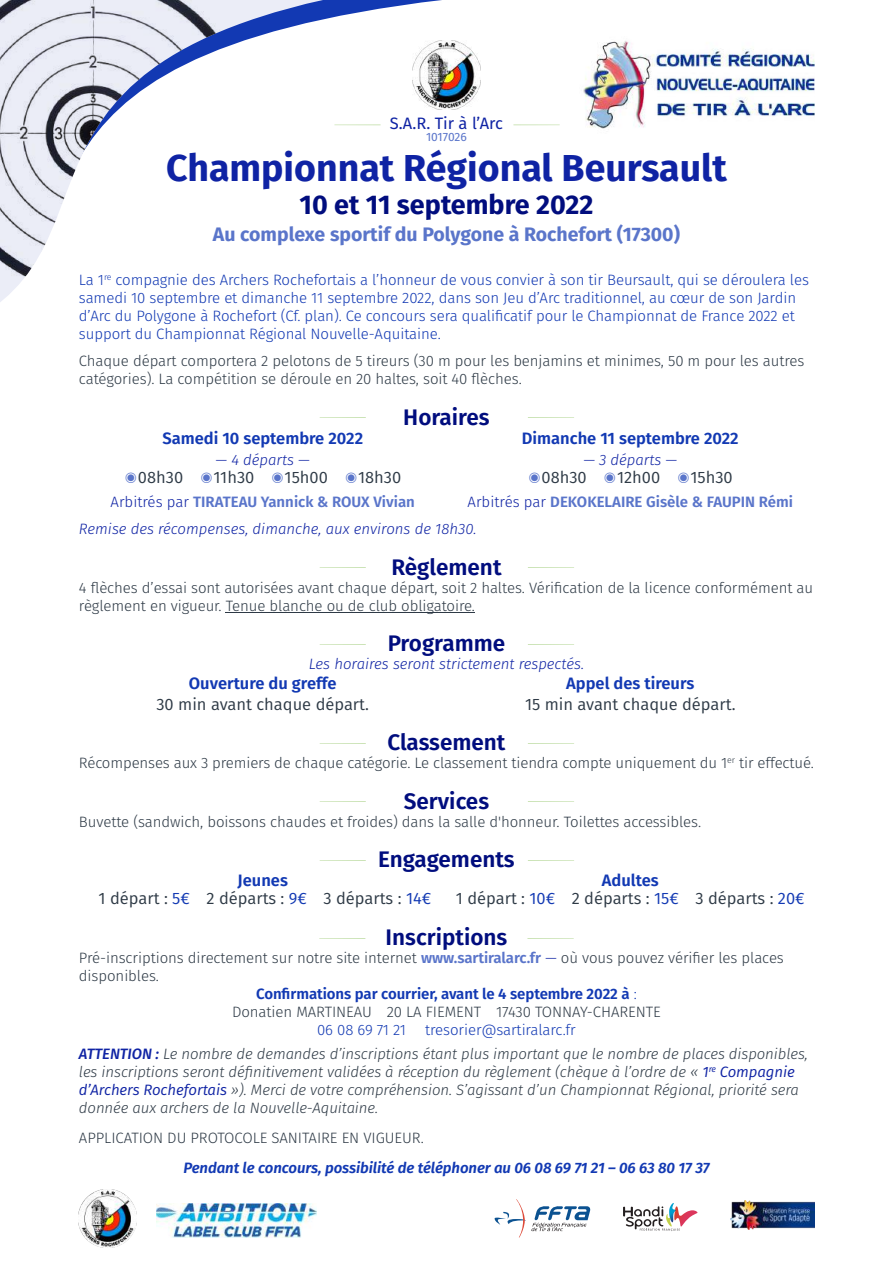
<style>
.page{position:relative;width:893px;height:1263px;background:#fff}
.page>*{position:absolute;margin:0;border:0;box-sizing:border-box;transform-origin:0 0}
.t1{font:700 37.5px "Fira Sans";color:#0f23a4}
.t2{font:700 27px "Fira Sans";color:#010d7e}
.t3{font:600 22.5px "Fira Sans";color:#010d7e}
.t4{font:700 19.5px "Fira Sans";color:#5a75ca}
.t5{font:16.5px/18px "Fira Sans";color:#2e3a46;text-align:center}
.t6{font:600 16.5px "Fira Sans";color:#1239b3}
.t7{font:16.5px "Fira Sans";color:#0f23a4}
.t8{font:300 15px/18px "Fira Sans";letter-spacing:-.005em;color:#2e3a46}
.t9{font:italic 300 15px/18px "Fira Sans";letter-spacing:-.005em;color:#2e3a46}
.t10{font:300 15px/18px "Fira Sans";letter-spacing:-.005em;color:#1239b3}
.t11{font:italic 300 15px "Fira Sans";color:#0f23a4}
.t12{font:600 15px "Fira Sans";color:#5a75ca}
.t13{font:italic 600 15px "Fira Sans";letter-spacing:-.005em;color:#1239b3}
.t14{font:600 15px "Fira Sans";letter-spacing:-.005em;color:#1239b3}
.t15{font:12px "Fira Sans";letter-spacing:-.005em;color:#5a75ca}
.s1{color:#5a75ca}
.s2{font-weight:300;color:#0f23a4}
.s3{font-weight:600;color:#1239b3}
.s4{color:#1239b3}
.s5{font-weight:600;color:#5a75ca}
.s6{font-style:italic;color:#0f23a4}
.s7{font-weight:300}
.s8{font-style:normal;color:#1239b3}
.s9{font-weight:500;color:#0f23a4}
.s10{font-weight:400;color:#0f23a4}
</style>
<div class="page">
<img style="left:583px;top:41px;width:231px;height:88px">
<svg style="left:513px;top:125px;width:47px;height:1px"></svg>
<hr style="left:226px;top:612px;width:249px;height:1px;background:#2e3a46">
<svg style="left:528px;top:417px;width:46px;height:1px"></svg>
<svg style="left:528px;top:567px;width:46px;height:1px"></svg>
<svg style="left:528px;top:644px;width:46px;height:1px"></svg>
<svg style="left:528px;top:801px;width:46px;height:1px"></svg>
<svg style="left:528px;top:743px;width:46px;height:1px"></svg>
<svg style="left:528px;top:860px;width:46px;height:1px"></svg>
<svg style="left:527px;top:938px;width:47px;height:1px"></svg>
<svg style="left:320px;top:417px;width:46px;height:1px"></svg>
<svg style="left:320px;top:567px;width:46px;height:1px"></svg>
<svg style="left:320px;top:644px;width:46px;height:1px"></svg>
<svg style="left:320px;top:801px;width:46px;height:1px"></svg>
<svg style="left:320px;top:743px;width:46px;height:1px"></svg>
<svg style="left:320px;top:860px;width:46px;height:1px"></svg>
<svg style="left:319px;top:938px;width:46px;height:1px"></svg>
<img style="left:0;top:0;width:481px;height:302px">
<svg style="left:495px;top:1199px;width:96px;height:38px"></svg>
<svg style="left:623px;top:1203px;width:75px;height:28px"></svg>
<img style="left:730px;top:1200px;width:84px;height:29px">
<img style="left:156px;top:1204px;width:160px;height:33px">
<img style="left:79px;top:1189px;width:58px;height:58px">
<p class="t7" style="left:390px;top:113px;width:115px">S.A.R. Tir à l’Arc</p>
<p class="t15" style="left:426px;top:129px;width:42px">1017026</p>
<h1 class="t1" style="left:166px;top:146px;width:562px">Championnat Régional Beursault</h1>
<h2 class="t2" style="left:299px;top:189px;width:295px">10 et 11 septembre 2022</h2>
<h3 class="t4" style="left:213px;top:223px;width:469px">Au complexe sportif du Polygone à Rochefort (17300)</h3>
<p class="t10" style="left:79px;top:271px;width:731px">La 1<sup>re</sup> compagnie des Archers Rochefortais a l’honneur de vous convier à son tir Beursault, qui se déroulera les samedi 10 septembre et dimanche 11 septembre 2022, dans son Jeu d’Arc traditionnel, au cœur de son Jardin d’Arc du Polygone à Rochefort (Cf. plan). Ce concours sera qualificatif pour le Championnat de France 2022 et support du Championnat Régional Nouvelle-Aquitaine.</p>
<p class="t8" style="left:79px;top:352px;width:727px">Chaque départ comportera 2 pelotons de 5 tireurs (30 m pour les benjamins et minimes, 50 m pour les autres catégories). La compétition se déroule en 20 haltes, soit 40 flèches.</p>
<h3 class="t3" style="left:403px;top:403px;width:88px">Horaires</h3>
<p class="t6" style="left:162px;top:428px;width:202px">Samedi 10 septembre 2022</p>
<p class="t11" style="left:216px;top:451px;width:96px">— 4 départs —</p>
<p class="t5" style="left:124px;top:468px;width:279px"><span class="s1">◉</span>08h30 <span class="s1">◉</span>11h30 <span class="s1">◉</span>15h00 <span class="s1">◉</span>18h30</p>
<p class="t12" style="left:111px;top:493px;width:306px"><span class="s2">Arbitrés par</span> TIRATEAU Yannick &amp; ROUX Vivian</p>
<p class="t6" style="left:522px;top:428px;width:218px">Dimanche 11 septembre 2022</p>
<p class="t11" style="left:583px;top:451px;width:95px">— 3 départs —</p>
<p class="t5" style="left:528px;top:468px;width:206px"><span class="s1">◉</span>08h30 <span class="s1">◉</span>12h00 <span class="s1">◉</span>15h30</p>
<p class="t12" style="left:468px;top:493px;width:327px"><span class="s2">Arbitrés par</span> DEKOKELAIRE Gisèle &amp; FAUPIN Rémi</p>
<p class="t11" style="left:79px;top:520px;width:399px">Remise des récompenses, dimanche, aux environs de 18h30.</p>
<h3 class="t3" style="left:391px;top:553px;width:112px">Règlement</h3>
<p class="t8" style="left:79px;top:579px;width:736px">4 flèches d’essai sont autorisées avant chaque départ, soit 2 haltes. Vérification de la licence conformément au règlement en vigueur. Tenue blanche ou de club obligatoire.</p>
<h3 class="t3" style="left:388px;top:630px;width:119px">Programme</h3>
<p class="t11" style="left:309px;top:655px;width:277px">Les horaires seront strictement respectés.</p>
<p class="t6" style="left:189px;top:674px;width:149px">Ouverture du greffe</p>
<p class="t5" style="left:156px;top:696px;width:214px">30 min avant chaque départ.</p>
<p class="t6" style="left:566px;top:674px;width:130px">Appel des tireurs</p>
<p class="t5" style="left:525px;top:696px;width:212px">15 min avant chaque départ.</p>
<h3 class="t3" style="left:387px;top:729px;width:120px">Classement</h3>
<p class="t8" style="left:79px;top:754px;width:736px">Récompenses aux 3 premiers de chaque catégorie. Le classement tiendra compte uniquement du 1<sup>er</sup> tir effectué.</p>
<h3 class="t3" style="left:404px;top:787px;width:87px">Services</h3>
<p class="t8" style="left:79px;top:813px;width:624px">Buvette (sandwich, boissons chaudes et froides) dans la salle d'honneur. Toilettes accessibles.</p>
<h3 class="t3" style="left:378px;top:846px;width:138px">Engagements</h3>
<p class="t5" style="left:99px;top:871px;width:334px"><span class="s3">Jeunes<br></span>1 départ : <span class="s4">5€</span> 2 départs : <span class="s4">9€</span> 3 départs : <span class="s4">14€</span></p>
<p class="t5" style="left:456px;top:871px;width:350px"><span class="s3">Adultes<br></span>1 départ : <span class="s4">10€</span> 2 départs : <span class="s4">15€</span> 3 départs : <span class="s4">20€</span></p>
<h3 class="t3" style="left:386px;top:924px;width:123px">Inscriptions</h3>
<p class="t8" style="left:79px;top:949px;width:706px">Pré-inscriptions directement sur notre site internet <span class="s5">www.sartiralarc.fr</span> <span class="s6">—</span> où vous pouvez vérifier les places</p>
<p class="t8" style="left:79px;top:967px;width:82px">disponibles.</p>
<p class="t14" style="left:256px;top:985px;width:382px">Confirmations par courrier, avant le 4 septembre 2022 à <span class="s7">:</span></p>
<p class="t8" style="left:232px;top:1003px;width:430px">Donatien MARTINEAU 20 LA FIEMENT 17430 TONNAY-CHARENTE</p>
<p class="t10" style="left:317px;top:1021px;width:90px">06 08 69 71 21</p>
<p class="t9" style="left:79px;top:1018px;width:731px;line-height:24px;text-indent:346px"><span class="s8">tresorier@sartiralarc.fr<br></span><span class="s9">ATTENTION :</span> Le nombre de demandes d’inscriptions étant plus important que le nombre de places disponibles,</p>
<p class="t9" style="left:79px;top:1063px;width:721px">les inscriptions seront définitivement validées à réception du règlement (chèque à l’ordre de « <span class="s10">1</span><sup>re</sup> <span class="s10">Compagnie d’Archers Rochefortais</span> »). Merci de votre compréhension. S’agissant d’un Championnat Régional, priorité sera donnée aux archers de la Nouvelle-Aquitaine.</p>
<p class="t8" style="left:79px;top:1129px;width:346px">APPLICATION DU PROTOCOLE SANITAIRE EN VIGUEUR.</p>
<p class="t13" style="left:183px;top:1159px;width:528px">Pendant le concours, possibilité de téléphoner au 06 08 69 71 21 – 06 63 80 17 37</p>
</div>
